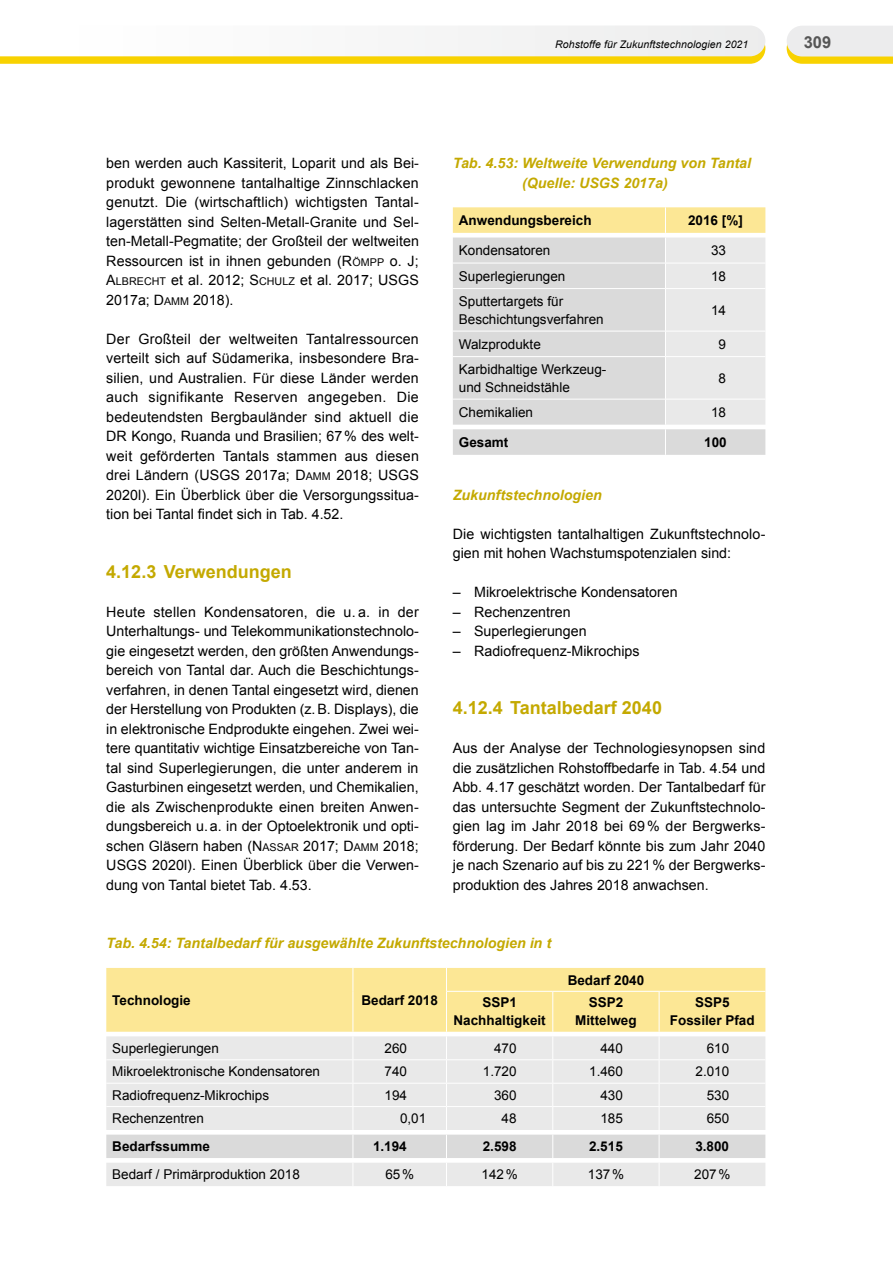
<style>
.page{position:relative;width:893px;height:1263px;background:#fff}
.page>*{position:absolute;margin:0;border:0;box-sizing:border-box;transform-origin:0 0}
.t1{font:700 18px "Arial";color:#c4a900}
.t2{font:700 16.5px "Arial";color:#565656}
.Fließtext__N_O_R_M{font:14.25px/19.5px "Arial";color:#000;text-align:justify}
.Tabelle_Überschrif{font:italic 700 14.25px/19.5px "Arial";color:#c4a900}
.Fließtext_kursiv_g{font:italic 700 14.25px "Arial";color:#c4a900}
.Tabelle_links{font:13.5px "Arial";color:#000}
.Tabelle_bold_mitti{font:700 13.5px "Arial";color:#000}
.Tabelle_rechts{font:13.5px "Arial";color:#000}
.Tabelle_bold_links{font:700 13.5px "Arial";color:#000}
.Tabelle_mittig{font:13.5px "Arial";color:#000}
.Tabelle_mittig-2{font:700 13.5px "Arial";color:#000}
.t3{font:italic 10.5px "Arial";letter-spacing:.01em;color:#000}
.s1{font-style:inherit}
.s2{font-size:10.65px}
</style>
<div class="page">
<svg style="left:787px;top:26px;width:106px;height:38px;background:#eee7c0"></svg>
<svg style="left:0;top:26px;width:765px;height:38px"></svg>
<svg style="left:453px;top:207px;width:312px;height:248px;background:#e3e1d8"></svg>
<svg style="left:106px;top:968px;width:659px;height:218px;background:#eee8d1"></svg>
<p class="t3" style="left:555px;top:37px;width:195px">Rohstoffe für Zukunftstechnologien 2021</p>
<p class="t2" style="left:804px;top:31px;width:29px">309</p>
<p class="Fließtext__N_O_R_M" style="left:106px;top:154px;width:314px">ben werden auch Kassiterit, Loparit und als Bei&shy;produkt gewonnene tantalhaltige Zinnschlacken genutzt. Die (wirtschaftlich) wichtigsten Tantal&shy;lagerstätten sind Selten-Metall-Granite und Sel&shy;ten-Metall-Pegmatite; der Großteil der weltweiten Ressourcen ist in ihnen gebunden (<span class="s1">R</span><span class="s2">ÖMPP</span></p>
<p class="Fließtext__N_O_R_M" style="left:106px;top:251px;width:314px;text-indent:284px">o. J; <span class="s1">A</span><span class="s2">LBRECHT</span> et al. 2012; <span class="s1">S</span><span class="s2">CHULZ</span> et al. 2017; USGS 2017a; <span class="s1">D</span><span class="s2">AMM</span></p>
<p class="Fließtext__N_O_R_M" style="left:193px;top:290px;width:42px">2018).</p>
<p class="Fließtext__N_O_R_M" style="left:106px;top:329px;width:314px">Der Großteil der weltweiten Tantalressourcen verteilt sich auf Südamerika, insbesondere Bra&shy;silien, und Australien. Für diese Länder werden auch signifikante Reserven angegeben. Die bedeutendsten Bergbauländer sind aktuell die DR Kongo, Ruanda und Brasilien; 67% des welt&shy;weit geförderten Tantals stammen aus diesen drei Ländern (USGS 2017a; <span class="s1">D</span><span class="s2">AMM</span></p>
<p class="Fließtext__N_O_R_M" style="left:106px;top:466px;width:314px;text-indent:230px">2018; USGS 2020l). Ein Überblick über die Versorgungssitua&shy;tion bei Tantal findet sich in Tab. 4.52.</p>
<p class="t1" style="left:106px;top:560px;width:187px">4.12.3 Verwendungen</p>
<p class="Fließtext__N_O_R_M" style="left:106px;top:602px;width:314px">Heute stellen Kondensatoren, die u. a. in der Unterhaltungs- und Telekommunikationstechnolo&shy;gie eingesetzt werden, den größten Anwendungs&shy;bereich von Tantal dar. Auch die Beschichtungs&shy;verfahren, in denen Tantal eingesetzt wird, dienen der Herstellung von Produkten (z.B. Displays), die in elektronische Endprodukte eingehen. Zwei wei&shy;tere quantitativ wichtige Einsatzbereiche von Tan&shy;tal sind Superlegierungen, die unter anderem in Gasturbinen eingesetzt werden, und Chemikalien, die als Zwischenprodukte einen breiten Anwen&shy;dungsbereich u.a. in der Optoelektronik und opti&shy;schen Gläsern haben (<span class="s1">N</span><span class="s2">ASSAR</span> 2017; <span class="s1">D</span><span class="s2">AMM</span></p>
<p class="Fließtext__N_O_R_M" style="left:106px;top:836px;width:314px;text-indent:277px">2018; USGS 2020l). Einen Überblick über die Verwen&shy;dung von Tantal bietet Tab. 4.53.</p>
<p class="Tabelle_Überschrif" style="left:522px;top:154px;width:231px;text-indent:-69px">Tab. 4.53: Weltweite Verwendung von Tantal (Quelle: USGS 2017a)</p>
<p class="Tabelle_bold_links" style="left:459px;top:211px;width:134px">Anwendungsbereich</p>
<p class="Tabelle_bold_mitti" style="left:688px;top:211px;width:56px">2016 [%]</p>
<p class="Tabelle_links" style="left:459px;top:242px;width:93px">Kondensatoren</p>
<p class="Tabelle_rechts" style="left:711px;top:242px;width:17px">33</p>
<p class="Tabelle_links" style="left:459px;top:267px;width:108px">Superlegierungen</p>
<p class="Tabelle_rechts" style="left:711px;top:267px;width:17px">18</p>
<p class="Tabelle_links" style="left:459px;top:292px;width:106px">Sputtertargets für</p>
<p class="Tabelle_links" style="left:459px;top:310px;width:146px">Beschichtungsverfahren</p>
<p class="Tabelle_rechts" style="left:711px;top:301px;width:17px">14</p>
<p class="Tabelle_links" style="left:459px;top:335px;width:84px">Walzprodukte</p>
<p class="Tabelle_rechts" style="left:719px;top:335px;width:9px">9</p>
<p class="Tabelle_links" style="left:459px;top:360px;width:149px">Karbidhaltige Werkzeug-</p>
<p class="Tabelle_links" style="left:459px;top:378px;width:113px">und Schneidstähle</p>
<p class="Tabelle_rechts" style="left:719px;top:369px;width:9px">8</p>
<p class="Tabelle_links" style="left:459px;top:403px;width:76px">Chemikalien</p>
<p class="Tabelle_rechts" style="left:711px;top:403px;width:17px">18</p>
<p class="Tabelle_bold_links" style="left:459px;top:433px;width:51px">Gesamt</p>
<p class="Tabelle_mittig-2" style="left:704px;top:433px;width:24px">100</p>
<p class="Fließtext_kursiv_g" style="left:453px;top:486px;width:150px">Zukunftstechnologien</p>
<p class="Fließtext__N_O_R_M" style="left:453px;top:524px;width:314px">Die wichtigsten tantalhaltigen Zukunftstechnolo&shy;gien mit hohen Wachstumspotenzialen sind:</p>
<p class="Fließtext__N_O_R_M" style="left:453px;top:583px;width:226px">– Mikroelektrische Kondensatoren</p>
<p class="Fließtext__N_O_R_M" style="left:453px;top:602px;width:119px">– Rechenzentren</p>
<p class="Fließtext__N_O_R_M" style="left:453px;top:622px;width:135px">– Superlegierungen</p>
<p class="Fließtext__N_O_R_M" style="left:453px;top:641px;width:188px">– Radiofrequenz-Mikrochips</p>
<p class="t1" style="left:453px;top:696px;width:211px">4.12.4 Tantalbedarf 2040</p>
<p class="Fließtext__N_O_R_M" style="left:453px;top:739px;width:314px">Aus der Analyse der Technologiesynopsen sind die zusätzlichen Rohstoffbedarfe in Tab. 4.54 und Abb. 4.17 geschätzt worden. Der Tantalbedarf für das untersuchte Segment der Zukunftstechnolo&shy;gien lag im Jahr 2018 bei 69% der Bergwerks&shy;förderung. Der Bedarf könnte bis zum Jahr 2040 je nach Szenario auf bis zu 221% der Bergwerks&shy;produktion des Jahres 2018 anwachsen.</p>
<p class="Tabelle_Überschrif" style="left:106px;top:934px;width:446px">Tab. 4.54: Tantalbedarf für ausgewählte Zukunftstechnologien in t</p>
<p class="Tabelle_bold_links" style="left:112px;top:991px;width:80px">Technologie</p>
<p class="Tabelle_bold_mitti" style="left:361px;top:991px;width:78px">Bedarf 2018</p>
<p class="Tabelle_bold_mitti" style="left:482px;top:994px;width:36px">SSP1</p>
<p class="Tabelle_bold_mitti" style="left:453px;top:1012px;width:94px">Nachhaltigkeit</p>
<p class="Tabelle_bold_mitti" style="left:568px;top:971px;width:78px">Bedarf 2040</p>
<p class="Tabelle_bold_mitti" style="left:589px;top:994px;width:36px">SSP2</p>
<p class="Tabelle_bold_mitti" style="left:575px;top:1012px;width:63px">Mittelweg</p>
<p class="Tabelle_bold_mitti" style="left:695px;top:994px;width:36px">SSP5</p>
<p class="Tabelle_bold_mitti" style="left:670px;top:1012px;width:86px">Fossiler Pfad</p>
<p class="Tabelle_links" style="left:112px;top:1039px;width:108px">Superlegierungen</p>
<p class="Tabelle_rechts" style="left:385px;top:1039px;width:24px">260</p>
<p class="Tabelle_rechts" style="left:494px;top:1039px;width:24px">470</p>
<p class="Tabelle_rechts" style="left:600px;top:1039px;width:24px">440</p>
<p class="Tabelle_rechts" style="left:707px;top:1039px;width:24px">610</p>
<p class="Tabelle_links" style="left:112px;top:1063px;width:209px">Mikroelektronische Kondensatoren</p>
<p class="Tabelle_rechts" style="left:385px;top:1063px;width:24px">740</p>
<p class="Tabelle_rechts" style="left:483px;top:1063px;width:35px">1.720</p>
<p class="Tabelle_rechts" style="left:589px;top:1063px;width:35px">1.460</p>
<p class="Tabelle_rechts" style="left:695px;top:1063px;width:35px">2.010</p>
<p class="Tabelle_links" style="left:112px;top:1086px;width:158px">Radiofrequenz-Mikrochips</p>
<p class="Tabelle_rechts" style="left:385px;top:1086px;width:24px">194</p>
<p class="Tabelle_rechts" style="left:494px;top:1086px;width:24px">360</p>
<p class="Tabelle_rechts" style="left:600px;top:1086px;width:24px">430</p>
<p class="Tabelle_rechts" style="left:707px;top:1086px;width:24px">530</p>
<p class="Tabelle_links" style="left:112px;top:1109px;width:93px">Rechenzentren</p>
<p class="Tabelle_rechts" style="left:400px;top:1109px;width:28px">0,01</p>
<p class="Tabelle_rechts" style="left:502px;top:1109px;width:17px">48</p>
<p class="Tabelle_rechts" style="left:600px;top:1109px;width:24px">185</p>
<p class="Tabelle_rechts" style="left:707px;top:1109px;width:24px">650</p>
<p class="Tabelle_bold_links" style="left:112px;top:1137px;width:99px">Bedarfssumme</p>
<p class="Tabelle_bold_mitti" style="left:373px;top:1137px;width:35px">1.194</p>
<p class="Tabelle_bold_mitti" style="left:483px;top:1137px;width:35px">2.598</p>
<p class="Tabelle_bold_mitti" style="left:589px;top:1137px;width:35px">2.515</p>
<p class="Tabelle_bold_mitti" style="left:695px;top:1137px;width:35px">3.800</p>
<p class="Tabelle_links" style="left:112px;top:1166px;width:189px">Bedarf / Primärproduktion 2018</p>
<p class="Tabelle_mittig" style="left:385px;top:1166px;width:30px">65%</p>
<p class="Tabelle_mittig" style="left:481px;top:1166px;width:38px">142%</p>
<p class="Tabelle_mittig" style="left:588px;top:1166px;width:38px">137%</p>
<p class="Tabelle_mittig" style="left:694px;top:1166px;width:38px">207%</p>
</div>
